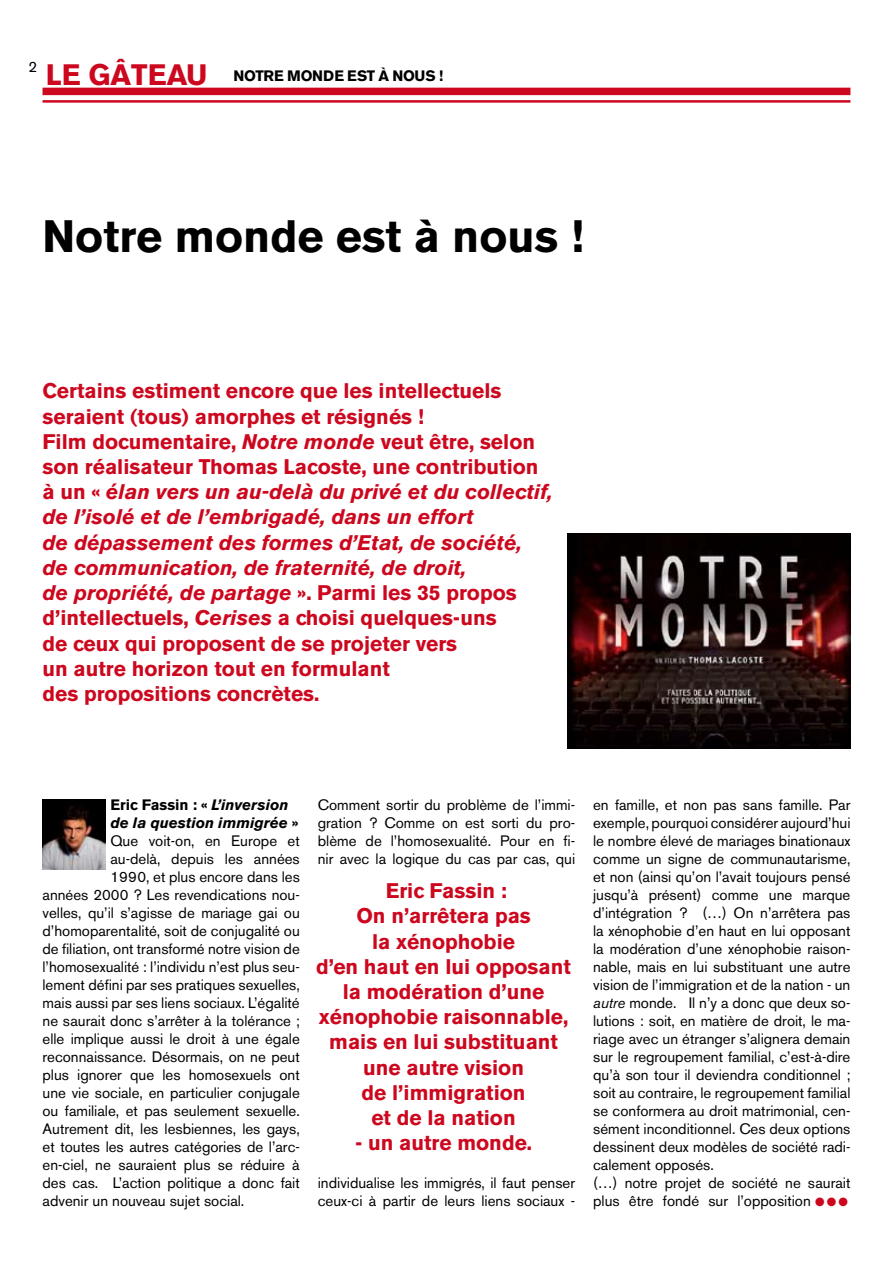
<style>
.page{position:relative;width:893px;height:1263px;background:#fff}
.page>*{position:absolute;margin:0;border:0;box-sizing:border-box;transform-origin:0 0}
.t1{font:700 45px "Akzidenz Grotesk BE";color:#000}
.t2{font:700 29.25px "Akzidenz Grotesk BE";color:#cd071e}
.t3{font:700 21px/25.2px "Akzidenz Grotesk BE";color:#cd071e}
.t4{font:15px/18px "Akzidenz Grotesk BE";color:#000}
.t5{font:700 15px "Akzidenz Grotesk BE";color:#000}
.t6{font:italic 700 15px "Akzidenz Grotesk BE";color:#000}
.t7{font:12px "Zapf Dingbats ITC";color:#cd071e}
.s1{font-size:15px;color:#000}
.s2{font-style:italic}
.s3{font-style:normal}
</style>
<div class="page">
<div style="left:43px;top:88px;width:807px;height:7px;background:#cd071e"></div>
<hr style="left:43px;top:100px;width:807px;height:3px;background:#cd071e">
<img style="left:568px;top:533px;width:282px;height:215px">
<img style="left:43px;top:799px;width:62px;height:70px">
<p class="t4" style="left:28px;top:58px;width:10px">2</p>
<h2 class="t2" style="left:46px;top:57px;width:220px">LE GÂTEAU <span class="s1">Notre</span></h2>
<p class="t5" style="left:287px;top:67px;width:37px">monde</p>
<p class="t5" style="left:347px;top:67px;width:10px">est</p>
<p class="t5" style="left:379px;top:67px;width:66px">à nous !</p>
<h1 class="t1" style="left:43px;top:210px;width:542px">Notre monde est à nous !</h1>
<p class="t3" style="left:43px;top:379px;width:512px">Certains estiment encore que les intellectuels seraient (tous) amorphes et résignés !<br>Film documentaire, <span class="s2">Notre monde</span> veut être, selon son réalisateur Thomas Lacoste, une contribution à un « <span class="s2">élan vers un au-delà du privé et du collectif, de l’isolé et de l’embrigadé, dans un effort<br>de dépassement des formes d’Etat, de société, de communication, de fraternité, de droit,<br>de propriété, de partage</span> ». Parmi les 35 propos d’intellectuels, <span class="s2">Cerises</span> a choisi quelques-uns<br>de ceux qui proposent de se projeter vers<br>un autre horizon tout en formulant<br>des propositions concrètes.</p>
<p class="t5" style="left:110px;top:796px;width:180px">Eric Fassin : « <span class="s2">L’inversion</span></p>
<p class="t6" style="left:110px;top:814px;width:189px">de la question immigrée <span class="s3">»</span></p>
<p class="t4" style="left:110px;top:832px;width:191px">Que voit-on, en Europe et</p>
<p class="t4" style="left:110px;top:850px;width:191px">au-delà, depuis les années</p>
<p class="t4" style="left:110px;top:868px;width:191px">1990, et plus encore dans les</p>
<p class="t4" style="left:43px;top:886px;width:259px">années 2000 ? Les revendications nou-</p>
<p class="t4" style="left:43px;top:904px;width:259px">velles, qu’il s’agisse de mariage gai ou</p>
<p class="t4" style="left:43px;top:922px;width:259px">d’homoparentalité, soit de conjugalité ou</p>
<p class="t4" style="left:43px;top:940px;width:259px">de filiation, ont transformé notre vision de</p>
<p class="t4" style="left:43px;top:958px;width:259px">l’homosexualité : l’individu n’est plus seu-</p>
<p class="t4" style="left:43px;top:976px;width:259px">lement défini par ses pratiques sexuelles,</p>
<p class="t4" style="left:43px;top:994px;width:259px">mais aussi par ses liens sociaux. L’égalité</p>
<p class="t4" style="left:43px;top:1012px;width:259px">ne saurait donc s’arrêter à la tolérance ;</p>
<p class="t4" style="left:43px;top:1030px;width:259px">elle implique aussi le droit à une égale</p>
<p class="t4" style="left:43px;top:1048px;width:259px">reconnaissance. Désormais, on ne peut</p>
<p class="t4" style="left:43px;top:1066px;width:259px">plus ignorer que les homosexuels ont</p>
<p class="t4" style="left:43px;top:1084px;width:259px">une vie sociale, en particulier conjugale</p>
<p class="t4" style="left:43px;top:1102px;width:259px">ou familiale, et pas seulement sexuelle.</p>
<p class="t4" style="left:43px;top:1120px;width:259px">Autrement dit, les lesbiennes, les gays,</p>
<p class="t4" style="left:43px;top:1138px;width:259px">et toutes les autres catégories de l’arc-</p>
<p class="t4" style="left:43px;top:1156px;width:259px">en-ciel, ne sauraient plus se réduire à</p>
<p class="t4" style="left:43px;top:1174px;width:259px">des cas.    L’action politique a donc fait</p>
<p class="t4" style="left:43px;top:1192px;width:203px">advenir un nouveau sujet social.</p>
<p class="t4" style="left:318px;top:796px;width:259px;text-align:justify">Comment sortir du problème de l’immi&shy;gration ? Comme on est sorti du pro&shy;blème de l’homosexualité. Pour en fi&shy;nir avec la logique du cas par cas, qui</p>
<h3 class="t3" style="left:316px;top:878px;width:256px;text-align:center">Eric Fassin :<br>On n’arrêtera pas<br>la xénophobie<br>d’en haut en lui opposant la modération d’une xénophobie raisonnable, mais en lui substituant une autre vision<br>de l’immigration<br>et de la nation</h3>
<h3 class="t3" style="left:355px;top:1130px;width:179px">- un autre monde.</h3>
<p class="t4" style="left:318px;top:1174px;width:259px">individualise les immigrés, il faut penser ceux-ci à partir de leurs liens sociaux -</p>
<p class="t4" style="left:593px;top:796px;width:259px">en famille, et non pas sans famille. Par exemple, pourquoi considérer aujourd’hui le nombre élevé de mariages binationaux comme un signe de communautarisme, et non (ainsi qu’on l’avait toujours pensé jusqu’à présent) comme une marque d’intégration ?   (…) On n’arrêtera pas la xénophobie d’en haut en lui opposant la modération d’une xénophobie raison&shy;nable, mais en lui substituant une autre vision de l’immigration et de la nation - un <span class="s2">autre</span> monde.   Il n’y a donc que deux so&shy;lutions : soit, en matière de droit, le ma&shy;riage avec un étranger s’alignera demain sur le regroupement familial, c’est-à-dire qu’à son tour il deviendra conditionnel ; soit au contraire, le regroupement familial se conformera au droit matrimonial, cen&shy;sément inconditionnel. Ces deux options dessinent deux modèles de société radi&shy;calement opposés.<br>(…) notre projet de société ne saurait plus être fondé sur l’opposition</p>
<p class="t7" style="left:815px;top:1196px;width:34px">● ● ●</p>
</div>
